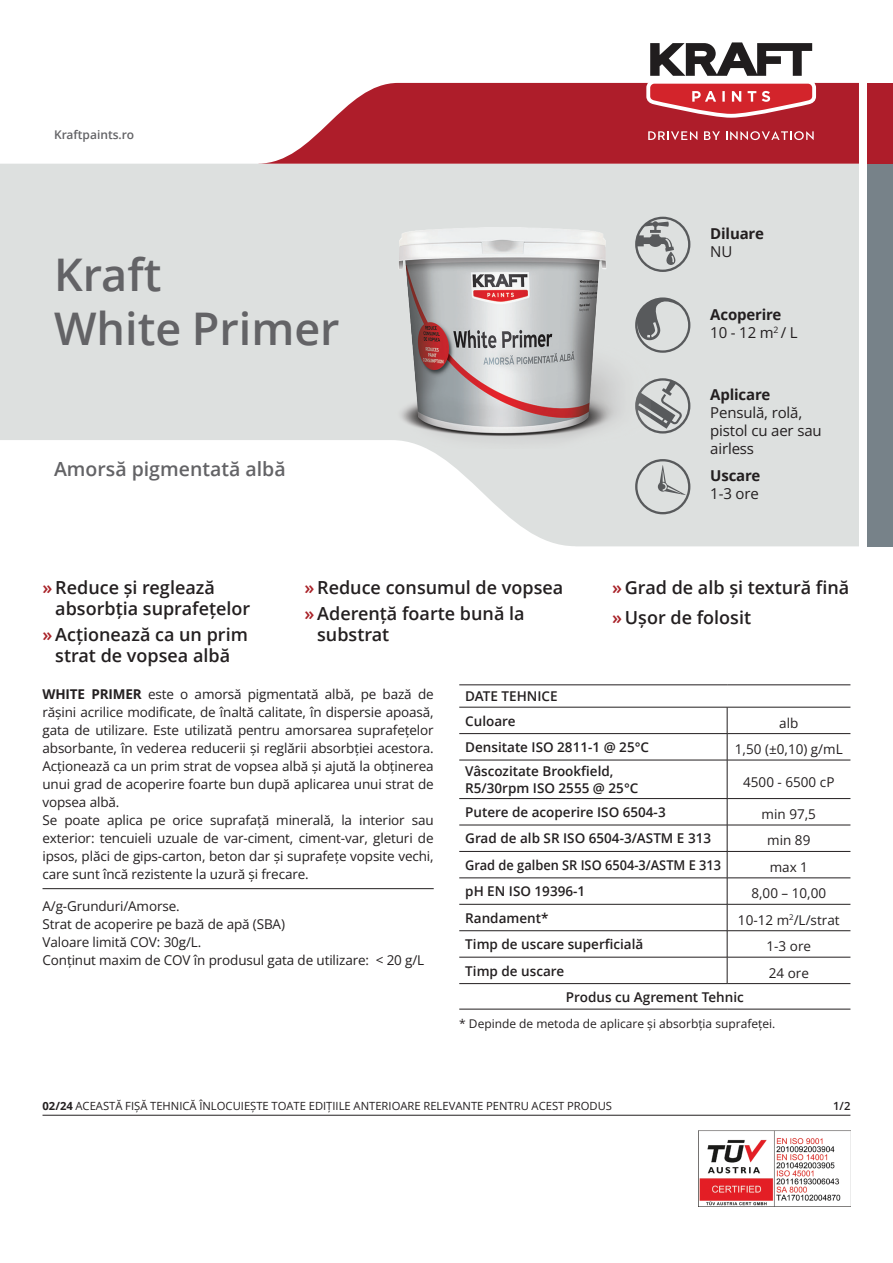
<style>
.page{position:relative;width:893px;height:1263px;background:#fff}
.page>*{position:absolute;margin:0;border:0;box-sizing:border-box;transform-origin:0 0}
.t1{font:600 45px/54px "Open Sans";color:#636366}
.t2{font:600 19.5px "Open Sans";color:#636366}
.t3{font:600 18px/21px "Open Sans";color:#231f20}
.t4{font:15px/18px "Open Sans";letter-spacing:-.01em;color:#231f20}
.t5{font:700 15px/18px "Open Sans";letter-spacing:-.01em;color:#231f20}
.t6{font:13.5px/18px "Open Sans";letter-spacing:-.01em;color:#231f20}
.t7{font:600 13.5px/24.5px "Open Sans";color:#231f20}
.t8{font:600 13.5px "Open Sans";color:#231f20;scale:.95 1}
.t9{font:12px "Open Sans";color:#231f20}
.t10{font:600 12px "Open Sans";color:#636366}
.t11{font:11.25px "Open Sans";color:#231f20}
.t12{font:600 11.25px "Open Sans";color:#231f20}
.s1{color:#a92228}
.s2{font-weight:400}
.s3{font-weight:700}
</style>
<div class="page">
<svg style="left:0;top:164px;width:859px;height:382px;fill:#dde0df"></svg>
<svg style="left:259px;top:83px;width:600px;height:81px;background:#b93d48"></svg>
<div style="left:867px;top:83px;width:26px;height:81px;background:#ae1d2a"></div>
<div style="left:867px;top:164px;width:26px;height:382px;background:#778289"></div>
<svg style="left:642px;top:42px;width:178px;height:80px"></svg>
<svg style="left:648px;top:131px;width:49px;height:9px"></svg>
<svg style="left:704px;top:131px;width:16px;height:9px"></svg>
<svg style="left:726px;top:131px;width:88px;height:9px"></svg>
<svg style="left:651px;top:297px;width:39px;height:56px;background:#bec1c1"></svg>
<svg style="left:635px;top:459px;width:55px;height:55px;background:#c5c8c7"></svg>
<svg style="left:651px;top:378px;width:39px;height:55px;background:#adb0b0"></svg>
<svg style="left:651px;top:217px;width:39px;height:55px;background:#b5b8b7"></svg>
<img style="left:698px;top:1130px;width:152px;height:77px">
<hr style="left:43px;top:1115px;width:807px;height:1px;background:#231f20">
<hr style="left:43px;top:888px;width:391px;height:1px;background:#231f20">
<hr style="left:459px;top:684px;width:268px;height:1px;background:#231f20">
<hr style="left:727px;top:684px;width:123px;height:1px;background:#231f20">
<hr style="left:459px;top:707px;width:268px;height:1px;background:#231f20">
<hr style="left:727px;top:707px;width:123px;height:1px;background:#231f20">
<hr style="left:459px;top:733px;width:268px;height:1px;background:#231f20">
<hr style="left:727px;top:733px;width:123px;height:1px;background:#231f20">
<svg style="left:727px;top:707px;width:1px;height:53px"></svg>
<hr style="left:459px;top:760px;width:268px;height:1px;background:#231f20">
<hr style="left:727px;top:760px;width:123px;height:1px;background:#231f20">
<hr style="left:727px;top:760px;width:1px;height:38px;background:#231f20">
<hr style="left:459px;top:798px;width:268px;height:1px;background:#231f20">
<hr style="left:727px;top:798px;width:123px;height:1px;background:#231f20">
<hr style="left:459px;top:825px;width:268px;height:1px;background:#231f20">
<hr style="left:727px;top:825px;width:123px;height:1px;background:#231f20">
<hr style="left:459px;top:851px;width:268px;height:1px;background:#231f20">
<hr style="left:727px;top:851px;width:123px;height:1px;background:#231f20">
<hr style="left:459px;top:878px;width:268px;height:1px;background:#231f20">
<hr style="left:727px;top:878px;width:123px;height:1px;background:#231f20">
<hr style="left:459px;top:904px;width:268px;height:1px;background:#231f20">
<hr style="left:727px;top:904px;width:123px;height:1px;background:#231f20">
<hr style="left:459px;top:930px;width:268px;height:1px;background:#231f20">
<hr style="left:727px;top:930px;width:123px;height:1px;background:#231f20">
<hr style="left:459px;top:957px;width:268px;height:1px;background:#231f20">
<hr style="left:727px;top:957px;width:123px;height:1px;background:#231f20">
<svg style="left:727px;top:799px;width:1px;height:184px"></svg>
<hr style="left:459px;top:983px;width:268px;height:1px;background:#231f20">
<hr style="left:727px;top:983px;width:123px;height:1px;background:#231f20">
<hr style="left:459px;top:1009px;width:268px;height:1px;background:#231f20">
<hr style="left:727px;top:1009px;width:123px;height:1px;background:#231f20">
<img style="left:377px;top:217px;width:274px;height:231px">
<p class="t10" style="left:54px;top:126px;width:82px">Kraftpaints.ro</p>
<h1 class="t1" style="left:54px;top:246px;width:287px">Kraft<br>White Primer</h1>
<h2 class="t2" style="left:54px;top:456px;width:233px">Amorsă pigmentată albă</h2>
<h3 class="t3" style="left:55px;top:577px;width:196px;text-indent:-13px"><span class="s1">»</span>Reduce și reglează absorbția suprafețelor</h3>
<h3 class="t3" style="left:43px;top:623px;width:207px;text-align:center"><span class="s1">»</span>Acționează ca un prim strat de vopsea albă</h3>
<h3 class="t3" style="left:304px;top:575px;width:260px;line-height:25.2px"><span class="s1">»</span>Reduce consumul de vopsea <span class="s1">»</span>Aderență foarte bună la</h3>
<h3 class="t3" style="left:317px;top:623px;width:74px">substrat</h3>
<p class="t5" style="left:710px;top:224px;width:55px">Diluare</p>
<p class="t4" style="left:710px;top:242px;width:24px">NU</p>
<p class="t5" style="left:710px;top:305px;width:89px">Acoperire<br><span class="s2">10 - 12 m</span><sup>2</sup> <span class="s2">/ L</span></p>
<p class="t5" style="left:710px;top:386px;width:62px">Aplicare</p>
<p class="t4" style="left:710px;top:404px;width:113px">Pensulă, rolă, pistol cu aer sau airless</p>
<p class="t5" style="left:710px;top:466px;width:52px">Uscare</p>
<p class="t4" style="left:710px;top:484px;width:50px">1-3 ore</p>
<h3 class="t3" style="left:612px;top:573px;width:239px;line-height:29.5px"><span class="s1">»</span> Grad de alb și textură fină <span class="s1">»</span> Ușor de folosit</h3>
<p class="t6" style="left:43px;top:685px;width:393px"><span class="s3">WHITE PRIMER</span> este o amorsă pigmentată albă, pe bază de rășini acrilice modificate, de înaltă calitate, în dispersie apoasă, gata de utilizare. Este utilizată pentru amorsarea suprafețelor absorbante, în vederea reducerii și reglării absorbției acestora.<br>Acționează ca un prim strat de vopsea albă și ajută la obținerea unui grad de acoperire foarte bun după aplicarea unui strat de vopsea albă.<br>Se poate aplica pe orice suprafață minerală, la interior sau exterior: tencuieli uzuale de var-ciment, ciment-var, gleturi de ipsos, plăci de gips-carton, beton dar și suprafețe vopsite vechi, care sunt încă rezistente la uzură și frecare.</p>
<p class="t6" style="left:43px;top:897px;width:383px">A/g-Grunduri/Amorse.<br>Strat de acoperire pe bază de apă (SBA)<br>Valoare limită COV: 30g/L.<br>Conținut maxim de COV în produsul gata de utilizare: &lt; 20 g/L</p>
<p class="t7" style="left:465px;top:684px;width:94px">DATE TEHNICE<br>Culoare</p>
<p class="t6" style="left:779px;top:713px;width:21px">alb</p>
<p class="t7" style="left:465px;top:734px;width:185px">Densitate ISO 2811-1 @ 25°C</p>
<p class="t6" style="left:735px;top:740px;width:109px">1,50 (±0,10) g/mL</p>
<p class="t7" style="left:465px;top:763px;width:175px;line-height:16.2px">Vâscozitate Brookfield,<br>R5/30rpm ISO 2555 @ 25°C</p>
<p class="t6" style="left:743px;top:772px;width:93px">4500 - 6500 cP</p>
<p class="t7" style="left:465px;top:799px;width:202px">Putere de acoperire ISO 6504-3</p>
<p class="t6" style="left:762px;top:805px;width:56px">min 97,5</p>
<p class="t7" style="left:465px;top:826px;width:247px">Grad de alb SR ISO 6504-3/ASTM E 313</p>
<p class="t6" style="left:767px;top:831px;width:45px">min 89</p>
<p class="t8" style="left:465px;top:856px;width:271px">Grad de galben SR ISO 6504-3/ASTM E 313</p>
<p class="t6" style="left:770px;top:858px;width:40px">max 1</p>
<p class="t7" style="left:465px;top:879px;width:121px">pH EN ISO 19396-1</p>
<p class="t6" style="left:751px;top:884px;width:76px">8,00 – 10,00</p>
<p class="t7" style="left:465px;top:905px;width:85px">Randament*</p>
<p class="t6" style="left:738px;top:910px;width:103px">10-12 m<sup>2</sup>/L/strat</p>
<p class="t7" style="left:465px;top:932px;width:180px">Timp de uscare superficială</p>
<p class="t6" style="left:767px;top:937px;width:46px">1-3 ore</p>
<p class="t7" style="left:465px;top:958px;width:100px">Timp de uscare</p>
<p class="t6" style="left:769px;top:963px;width:42px">24 ore</p>
<p class="t7" style="left:566px;top:984px;width:179px">Produs cu Agrement Tehnic</p>
<p class="t9" style="left:459px;top:1015px;width:318px">* Depinde de metoda de aplicare și absorbția suprafeței.</p>
<p class="t11" style="left:43px;top:1098px;width:571px"><span class="s3">02/24</span> ACEASTĂ FIȘĂ TEHNICĂ ÎNLOCUIEȘTE TOATE EDIȚIILE ANTERIOARE RELEVANTE PENTRU ACEST PRODUS</p>
<p class="t12" style="left:833px;top:1098px;width:19px">1/2</p>
</div>
